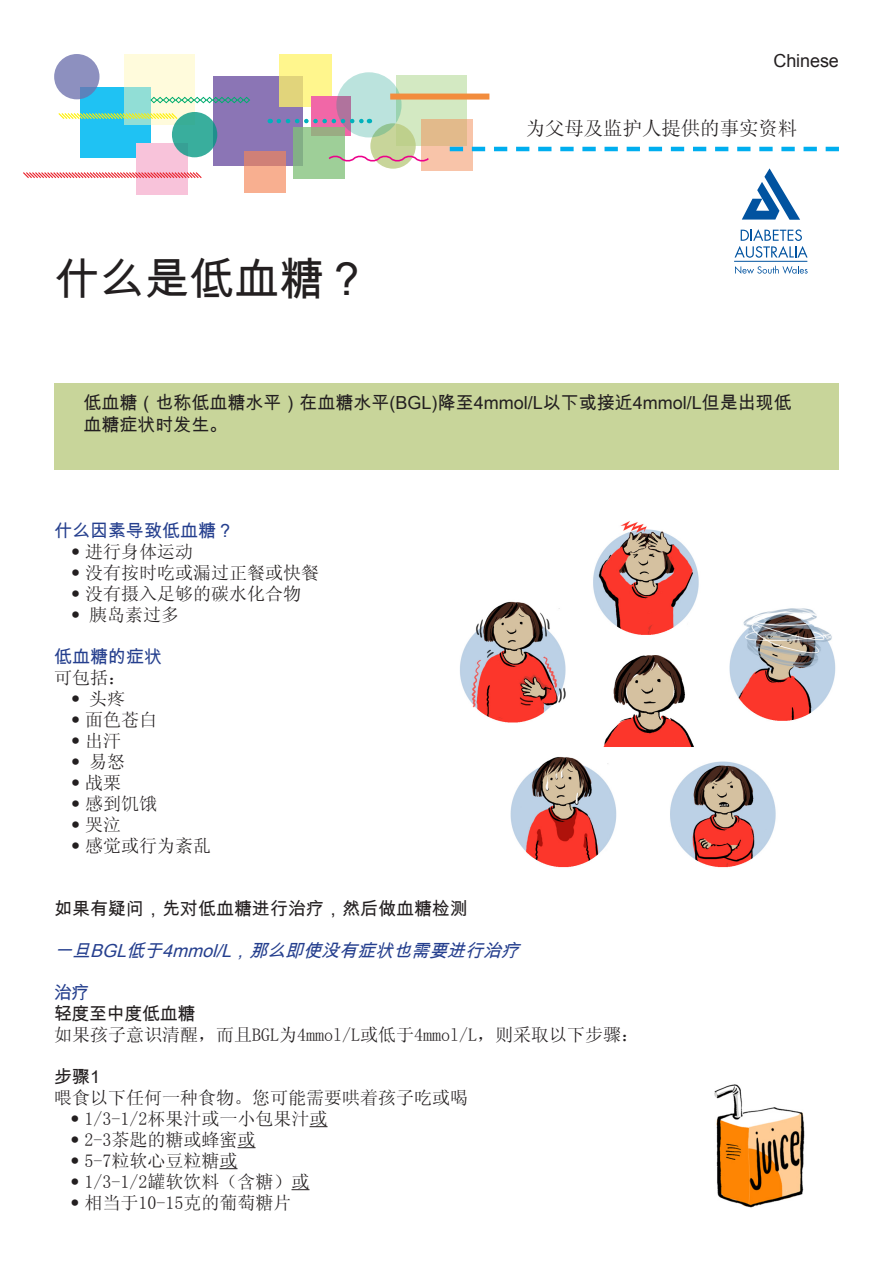
<style>
.page{position:relative;width:893px;height:1263px;background:#fff}
.page>*{position:absolute;margin:0;border:0;box-sizing:border-box;transform-origin:0 0}
.t1{font:45px "Arial Unicode MS";color:#231f20}
.t2{font:19.5px "Sim Sun";letter-spacing:-.005em;color:#231f20}
.t3{font:18px "Sim Sun";color:#231f20}
.t4{font:18px/21.6px "Arial Unicode MS";color:#231f20}
.t5{font:italic 18px "Arial Unicode MS";color:#253f8e}
.t6{font:18px "Arial Unicode MS";color:#253f8e}
.t7{font:18px "Arial Unicode MS";letter-spacing:-.02em;color:#231f20}
.t8{font:18px "Arial";letter-spacing:-.005em;color:#231f20}
.s1{font-family:"Helvetica Neue";font-weight:300}
</style>
<div class="page">
<div style="left:54px;top:383px;width:785px;height:86px;background:#c8d59a"></div>
<div style="left:80px;top:87px;width:71px;height:71px;background:#1fc2f3"></div>
<div style="left:213px;top:77px;width:89px;height:89px;background:#8b75b5"></div>
<svg style="left:124px;top:54px;width:71px;height:71px;background:#e9f5da"></svg>
<div style="left:396px;top:75px;width:71px;height:71px;background:#d3e9c2"></div>
<svg style="left:280px;top:54px;width:52px;height:52px;background:#f6ec88"></svg>
<div style="left:137px;top:143px;width:51px;height:51px;background:#f8c3da"></div>
<svg style="left:421px;top:119px;width:51px;height:51px;background:#ebbe99"></svg>
<div style="left:311px;top:96px;width:40px;height:40px;background:#f167a7"></div>
<svg style="left:244px;top:152px;width:41px;height:41px;background:#ea9e87"></svg>
<svg style="left:294px;top:128px;width:51px;height:51px;background:#99c693"></svg>
<svg style="left:172px;top:112px;width:45px;height:45px;background:#38ab9b"></svg>
<svg style="left:370px;top:123px;width:46px;height:46px"></svg>
<svg style="left:54px;top:54px;width:45px;height:45px;background:#8a90bf"></svg>
<svg style="left:336px;top:72px;width:66px;height:65px;background:#b7d4d0"></svg>
<svg style="left:150px;top:97px;width:100px;height:6px"></svg>
<svg style="left:327px;top:153px;width:104px;height:11px"></svg>
<div style="left:390px;top:94px;width:99px;height:6px;background:#f28c3d"></div>
<svg style="left:450px;top:147px;width:389px;height:4px"></svg>
<svg style="left:23px;top:171px;width:179px;height:8px"></svg>
<svg style="left:58px;top:112px;width:121px;height:8px"></svg>
<svg style="left:279px;top:119px;width:91px;height:4px"></svg>
<svg style="left:742px;top:168px;width:58px;height:52px"></svg>
<svg style="left:735px;top:229px;width:73px;height:29px"></svg>
<svg style="left:735px;top:266px;width:73px;height:8px"></svg>
<hr style="left:734px;top:261px;width:73px;height:1px;background:#0153a0">
<svg style="left:310px;top:1126px;width:18px;height:1px"></svg>
<svg style="left:238px;top:1147px;width:18px;height:1px"></svg>
<svg style="left:220px;top:1168px;width:18px;height:1px"></svg>
<svg style="left:292px;top:1189px;width:18px;height:1px"></svg>
<img style="left:460px;top:521px;width:376px;height:347px">
<img style="left:714px;top:1084px;width:91px;height:125px">
<p class="t8" style="left:773px;top:49px;width:67px">Chinese</p>
<p class="t1" style="left:54px;top:246px;width:316px">什么是低血糖？</p>
<p class="t2" style="left:526px;top:119px;width:273px">为父母及监护人提供的事实资料</p>
<p class="t4" style="left:84px;top:391px;width:710px">低血糖（也称低血糖水平）在血糖水平(BGL)降至4mmol/L以下或接近4mmol/L但是出现低血糖症状时发生。</p>
<p class="t6" style="left:54px;top:518px;width:181px">什么因素导致低血糖？</p>
<p class="t3" style="left:71px;top:543px;width:124px"><span class="s1">•</span> 进行身体运动</p>
<p class="t3" style="left:71px;top:564px;width:250px"><span class="s1">•</span> 没有按时吃或漏过正餐或快餐</p>
<p class="t3" style="left:71px;top:585px;width:232px"><span class="s1">•</span> 没有摄入足够的碳水化合物</p>
<p class="t3" style="left:71px;top:606px;width:109px"><span class="s1">•</span> 胰岛素过多</p>
<p class="t6" style="left:54px;top:644px;width:109px">低血糖的症状</p>
<p class="t3" style="left:54px;top:669px;width:73px">可包括：</p>
<p class="t3" style="left:71px;top:690px;width:55px"><span class="s1">•</span> 头疼</p>
<p class="t3" style="left:71px;top:711px;width:88px"><span class="s1">•</span> 面色苍白</p>
<p class="t3" style="left:71px;top:732px;width:52px"><span class="s1">•</span> 出汗</p>
<p class="t3" style="left:71px;top:753px;width:55px"><span class="s1">•</span> 易怒</p>
<p class="t3" style="left:71px;top:774px;width:52px"><span class="s1">•</span> 战栗</p>
<p class="t3" style="left:71px;top:795px;width:88px"><span class="s1">•</span> 感到饥饿</p>
<p class="t3" style="left:71px;top:816px;width:52px"><span class="s1">•</span> 哭泣</p>
<p class="t3" style="left:71px;top:837px;width:142px"><span class="s1">•</span> 感觉或行为紊乱</p>
<p class="t4" style="left:54px;top:897px;width:415px">如果有疑问，先对低血糖进行治疗，然后做血糖检测</p>
<p class="t5" style="left:54px;top:938px;width:473px">一旦BGL低于4mmol/L，那么即使没有症状也需要进行治疗</p>
<p class="t6" style="left:54px;top:980px;width:37px">治疗</p>
<p class="t7" style="left:54px;top:1001px;width:143px">轻度至中度低血糖</p>
<p class="t3" style="left:54px;top:1026px;width:586px">如果孩子意识清醒，而且BGL为4mmol/L或低于4mmol/L，则采取以下步骤：</p>
<p class="t4" style="left:54px;top:1065px;width:48px">步骤1</p>
<p class="t3" style="left:54px;top:1089px;width:415px">喂食以下任何一种食物。您可能需要哄着孩子吃或喝</p>
<p class="t3" style="left:70px;top:1110px;width:259px"><span class="s1">•</span> 1/3-1/2杯果汁或一小包果汁或</p>
<p class="t3" style="left:70px;top:1131px;width:187px"><span class="s1">•</span> 2-3茶匙的糖或蜂蜜或</p>
<p class="t3" style="left:70px;top:1152px;width:169px"><span class="s1">•</span> 5-7粒软心豆粒糖或</p>
<p class="t3" style="left:70px;top:1173px;width:241px"><span class="s1">•</span> 1/3-1/2罐软饮料（含糖）或</p>
<p class="t3" style="left:70px;top:1194px;width:223px"><span class="s1">•</span> 相当于10-15克的葡萄糖片</p>
</div>
